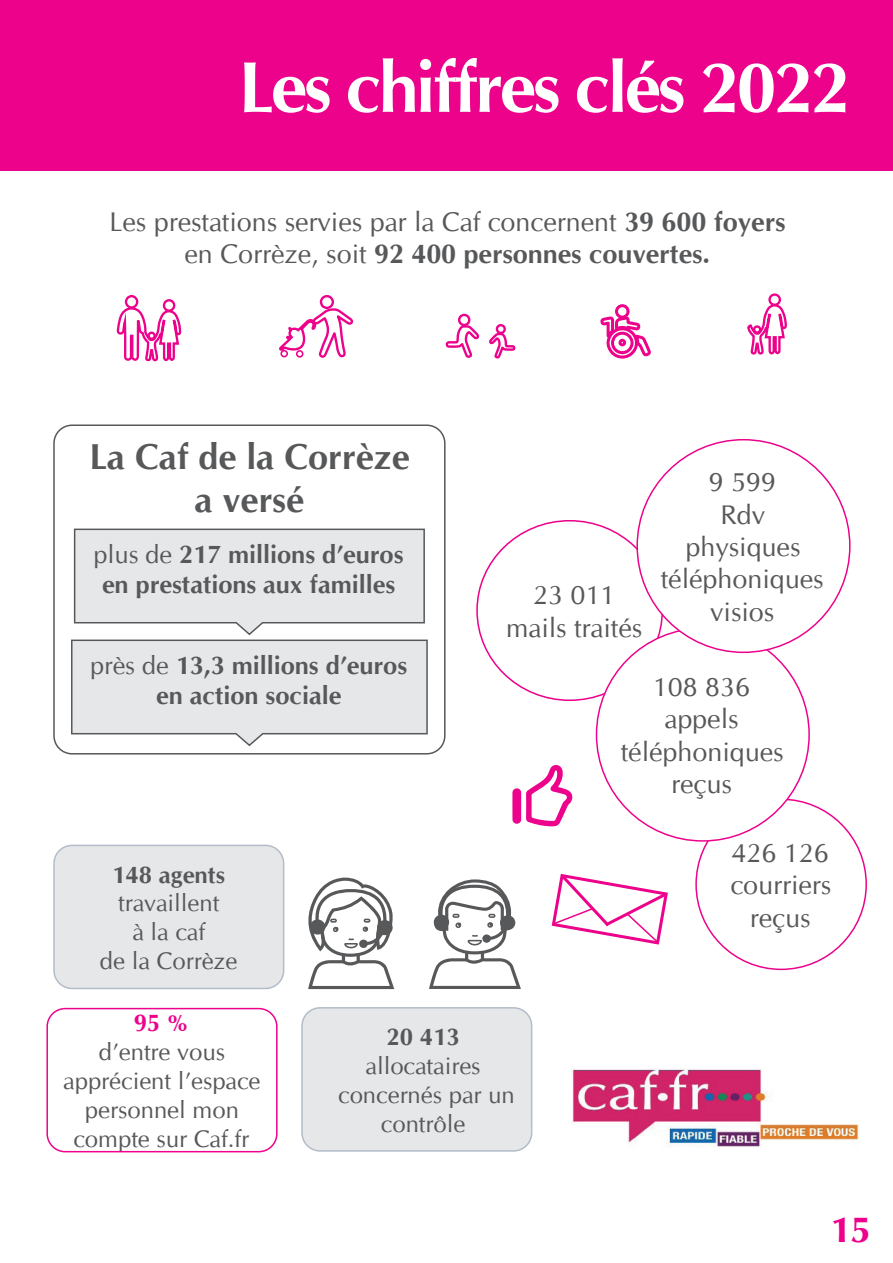
<style>
.page{position:relative;width:893px;height:1263px;background:#fff}
.page>*{position:absolute;margin:0;border:0;box-sizing:border-box;transform-origin:0 0}
.t1{font:700 72px "CG Omega";letter-spacing:-.04em;color:#fff}
.t2{font:700 36px/43.2px "CG Omega";color:#57585a;text-align:center}
.t3{font:700 36px "CG Omega";color:#ed028c;scale:1.04 1}
.t4{font:27px/32.4px "CG Omega";color:#57585a;text-align:center}
.t5{font:700 25.35px/30.5px "CG Omega";color:#57585a;text-align:center}
.t6{font:24px/28.8px "CG Omega";color:#57585a;text-align:center}
.t7{font:700 24px "CG Omega";color:#57585a}
.t8{font:700 24px "CG Omega";color:#ed028c}
.s1{font-weight:700}
.s2{font-weight:400}
</style>
<div class="page">
<div style="left:54px;top:845px;width:230px;height:143px;background:#e6e7e9;border-radius:18px"></div>
<div style="left:53px;top:845px;width:231px;height:144px;border:2px solid #b3bcc9;border-radius:18px"></div>
<div style="left:302px;top:1008px;width:230px;height:143px;background:#e6e7e9;border-radius:18px"></div>
<div style="left:301px;top:1007px;width:231px;height:145px;border:2px solid #b3bcc9;border-radius:18px"></div>
<div style="left:0;top:0;width:893px;height:170px;background:#ed028c"></div>
<svg style="left:117px;top:295px;width:64px;height:66px"></svg>
<svg style="left:747px;top:293px;width:40px;height:62px"></svg>
<svg style="left:446px;top:314px;width:33px;height:44px"></svg>
<svg style="left:489px;top:324px;width:26px;height:34px"></svg>
<svg style="left:279px;top:295px;width:74px;height:63px"></svg>
<svg style="left:600px;top:304px;width:51px;height:55px"></svg>
<img style="left:571px;top:1068px;width:288px;height:79px">
<svg style="left:551px;top:874px;width:117px;height:71px"></svg>
<svg style="left:512px;top:765px;width:61px;height:61px"></svg>
<div style="left:53px;top:424px;width:393px;height:330px;border:2px solid #57585a;border-radius:18px"></div>
<svg style="left:71px;top:528px;width:357px;height:219px;background:#e4e5e7"></svg>
<div style="left:46px;top:1008px;width:232px;height:144px;border:2px solid #ed028c;border-radius:18px"></div>
<svg style="left:308px;top:878px;width:86px;height:111px"></svg>
<div style="left:359px;top:939px;width:9px;height:9px;background:#57585a;border-radius:50%"></div>
<div style="left:310px;top:919px;width:15px;height:15px;background:#57585a;border-radius:50%"></div>
<div style="left:377px;top:920px;width:16px;height:15px;background:#57585a;border-radius:50%"></div>
<svg style="left:429px;top:879px;width:92px;height:110px"></svg>
<h1 class="t1" style="left:238px;top:42px;width:614px">Les chiffres clés 2022</h1>
<p class="t4" style="left:109px;top:205px;width:678px">Les prestations servies par la Caf concernent <span class="s1">39 600 foyers </span>en Corrèze, soit <span class="s1">92 400 personnes couvertes.</span></p>
<h2 class="t2" style="left:89px;top:435px;width:322px">La Caf de la Corrèze a versé</h2>
<p class="t5" style="left:94px;top:539px;width:311px"><span class="s2">plus de</span> 217 millions d’euros en prestations aux familles</p>
<p class="t5" style="left:90px;top:650px;width:318px"><span class="s2">près de</span> 13,3 millions d’euros en action sociale</p>
<p class="t7" style="left:112px;top:859px;width:114px">148 agents</p>
<p class="t6" style="left:100px;top:889px;width:139px">travaillent<br>à la caf<br>de la Corrèze</p>
<p class="t4" style="left:506px;top:579px;width:138px">23 011 mails traités</p>
<p class="t4" style="left:661px;top:466px;width:164px">9 599<br>Rdv physiques téléphoniques visios</p>
<p class="t4" style="left:621px;top:671px;width:164px">108 836 appels téléphoniques reçus</p>
<p class="t4" style="left:730px;top:837px;width:103px">426 126 courriers reçus</p>
<p class="t8" style="left:134px;top:1008px;width:56px">95 %</p>
<p class="t6" style="left:63px;top:1038px;width:199px">d’entre vous apprécient l’espace personnel mon compte sur Caf.fr</p>
<p class="t7" style="left:387px;top:1022px;width:74px">20 413</p>
<p class="t6" style="left:338px;top:1051px;width:178px">allocataires concernés par un contrôle</p>
<h2 class="t3" style="left:830px;top:1207px;width:42px">15</h2>
</div>
